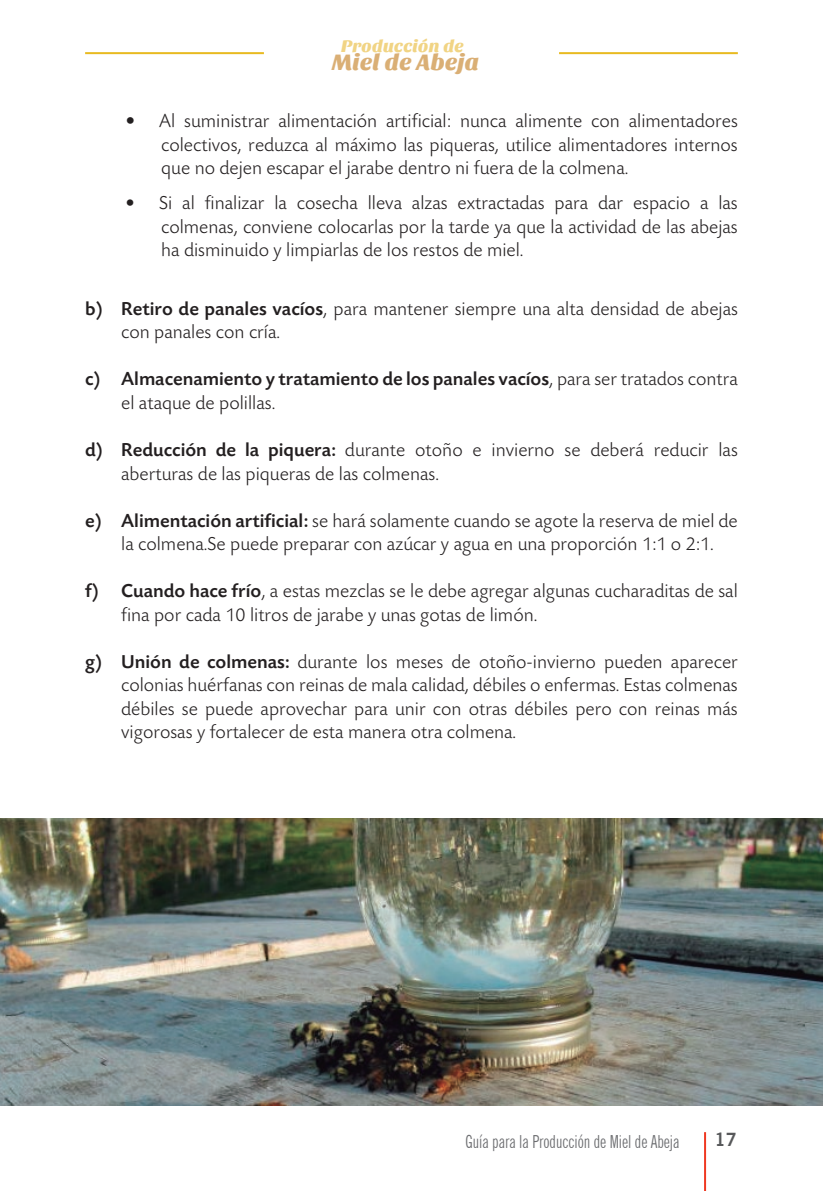
<style>
.page{position:relative;width:823px;height:1191px;background:#fff}
.page>*{position:absolute;margin:0;border:0;box-sizing:border-box;transform-origin:0 0}
.t1{font:23.4px "Sansita One";color:#daaf75}
.t2{font:300 19.6px/23.6px "Today SB";color:#231f20}
.t3{font:500 19.6px/23.6px "Today SB";color:#231f20}
.t4{font:extra-condensed 18px "News Gothic BT";color:#6c6d70}
.t5{font:700 18px "News Gothic BT";color:#57585a}
.t6{font:17.6px "Sansita One";color:#f1d484}
.s1{font-weight:400;font-size:20px}
.s2{font-weight:500}
.s3{font-weight:300}
</style>
<div class="page">
<hr style="left:85px;top:52px;width:179px;height:2px;background:#e8ba20">
<hr style="left:558px;top:52px;width:179px;height:2px;background:#e8ba20">
<hr style="left:703px;top:1132px;width:2px;height:59px;background:#ef3822">
<img style="left:0;top:819px;width:822px;height:287px">
<p class="t6" style="left:341px;top:36px;width:124px">Producción de</p>
<p class="t1" style="left:332px;top:49px;width:149px">Miel de Abeja</p>
<p class="t2" style="left:161px;top:110px;width:577px;text-align:justify;text-indent:-36px"><span class="s1">•</span> Al suministrar alimentación artificial: nunca alimente con alimentadores colectivos, reduzca al máximo las piqueras, utilice alimentadores internos que no dejen escapar el jarabe dentro ni fuera de la colmena.</p>
<p class="t2" style="left:161px;top:192px;width:577px;text-align:justify;text-indent:-36px">• Si al finalizar la cosecha lleva alzas extractadas para dar espacio a las colmenas, conviene colocarlas por la tarde ya que la actividad de las abejas ha disminuido y limpiarlas de los restos de miel.</p>
<p class="t2" style="left:121px;top:297px;width:618px;text-indent:-36px"><span class="s2">b) Retiro de panales vacíos</span>, para mantener siempre una alta densidad de abejas con panales con cría.</p>
<p class="t3" style="left:121px;top:368px;width:617px;text-indent:-36px">c) Almacenamiento y tratamiento de los panales vacíos<span class="s3">, para ser tratados contra el ataque de polillas.</span></p>
<p class="t2" style="left:121px;top:439px;width:617px;text-indent:-36px"><span class="s2">d) Reducción de la piquera:</span> durante otoño e invierno se deberá reducir las aberturas de las piqueras de las colmenas.</p>
<p class="t2" style="left:121px;top:509px;width:617px;text-indent:-36px"><span class="s2">e) Alimentación artificial:</span> se hará solamente cuando se agote la reserva de miel de la colmena.Se puede preparar con azúcar y agua en una proporción 1:1 o 2:1.</p>
<p class="t2" style="left:121px;top:580px;width:617px;text-indent:-36px"><span class="s2">f) Cuando hace frío</span>, a estas mezclas se le debe agregar algunas cucharaditas de sal fina por cada 10 litros de jarabe y unas gotas de limón.</p>
<p class="t2" style="left:121px;top:650px;width:617px;text-align:justify;text-indent:-36px"><span class="s2">g) Unión de colmenas:</span> durante los meses de otoño-invierno pueden aparecer colonias huérfanas con reinas de mala calidad, débiles o enfermas. Estas colmenas débiles se puede aprovechar para unir con otras débiles pero con reinas más vigorosas y fortalecer de esta manera otra colmena.</p>
<p class="t4" style="left:465px;top:1130px;width:215px">Guía para la Producción de Miel de Abeja</p>
<p class="t5" style="left:714px;top:1128px;width:23px">17</p>
</div>
